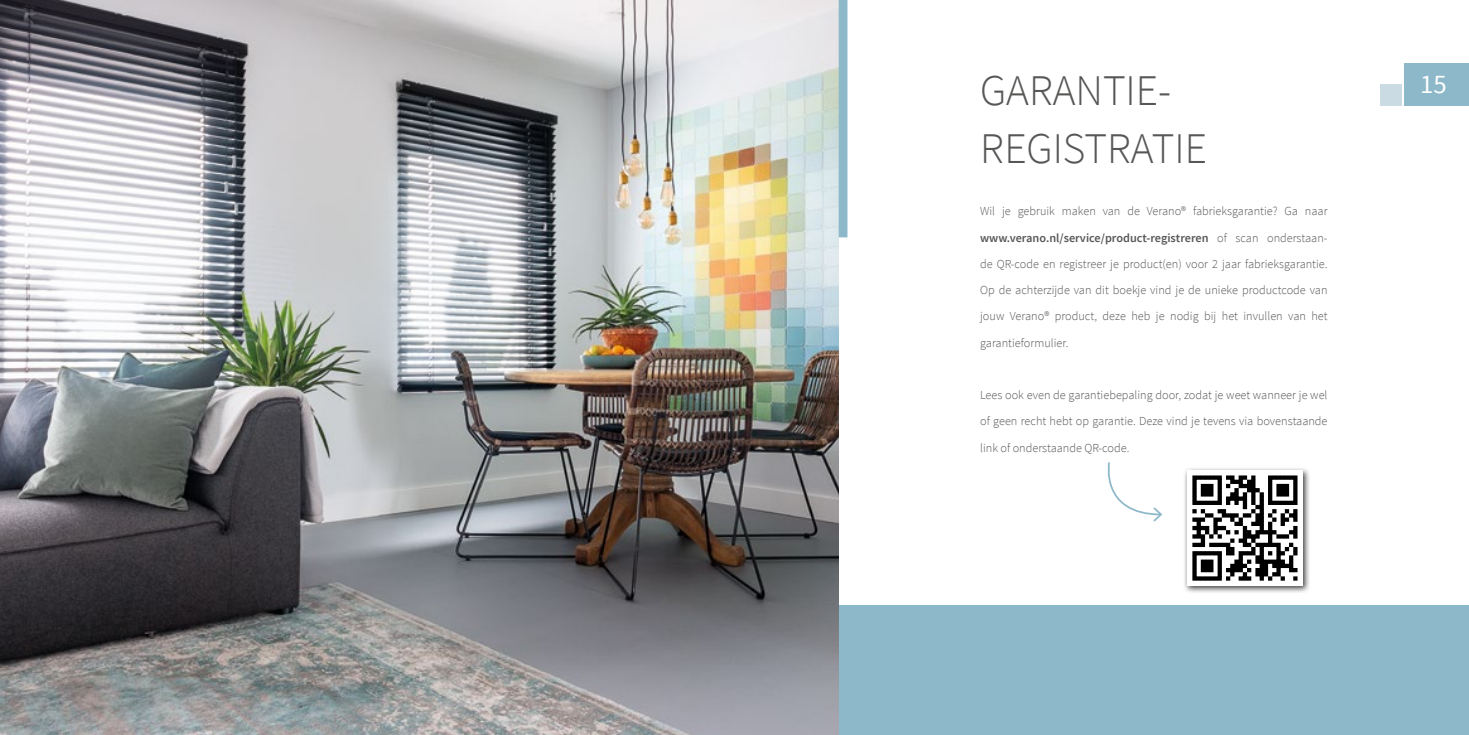
<style>
.page{position:relative;width:1469px;height:735px;background:#fff}
.page>*{position:absolute;margin:0;border:0;box-sizing:border-box;transform-origin:0 0}
.t1{font:300 43.75px "Source Sans Pro";color:#575756}
.t2{font:26.78px "Source Sans Pro";color:#fff}
.t3{font:300 12.25px/26.2px "Source Sans Pro";color:#575756;text-align:justify}
.s1{font-weight:600}
</style>
<div class="page">
<div style="left:1404px;top:63px;width:64px;height:42px;background:#8db8c9"></div>
<div style="left:1380px;top:84px;width:21px;height:21px;background:#cadbe4"></div>
<div style="left:838px;top:605px;width:630px;height:129px;background:#8db8c9"></div>
<img style="left:0;top:0;width:838px;height:734px">
<div style="left:838px;top:0;width:9px;height:237px;background:#8db8c9"></div>
<div style="left:1183px;top:466px;width:127px;height:128px;background:#000;opacity:.75"></div>
<div style="left:1187px;top:470px;width:115px;height:115px;background:#fff"></div>
<svg style="left:1192px;top:475px;width:105px;height:105px"></svg>
<svg style="left:1107px;top:462px;width:55px;height:60px"></svg>
<h1 class="t1" style="left:980px;top:64px;width:192px">GARANTIE-</h1>
<h2 class="t2" style="left:1420px;top:67px;width:28px">15</h2>
<h1 class="t1" style="left:980px;top:121px;width:228px">REGISTRATIE</h1>
<p class="t3" style="left:980px;top:198px;width:349px">Wil je gebruik maken van de Verano® fabrieksgarantie? Ga naar <span class="s1">www.verano.nl/service/product-registreren</span> of scan onderstaan&shy;de QR-code en registreer je product(en) voor 2 jaar fabrieksgarantie.<br>Op de achterzijde van dit boekje vind je de unieke productcode van jouw Verano® product, deze heb je nodig bij het invullen van het garantieformulier.</p>
<p class="t3" style="left:980px;top:382px;width:349px">Lees ook even de garantiebepaling door, zodat je weet wanneer je wel of geen recht hebt op garantie. Deze vind je tevens via bovenstaande link of onderstaande QR-code.</p>
</div>
